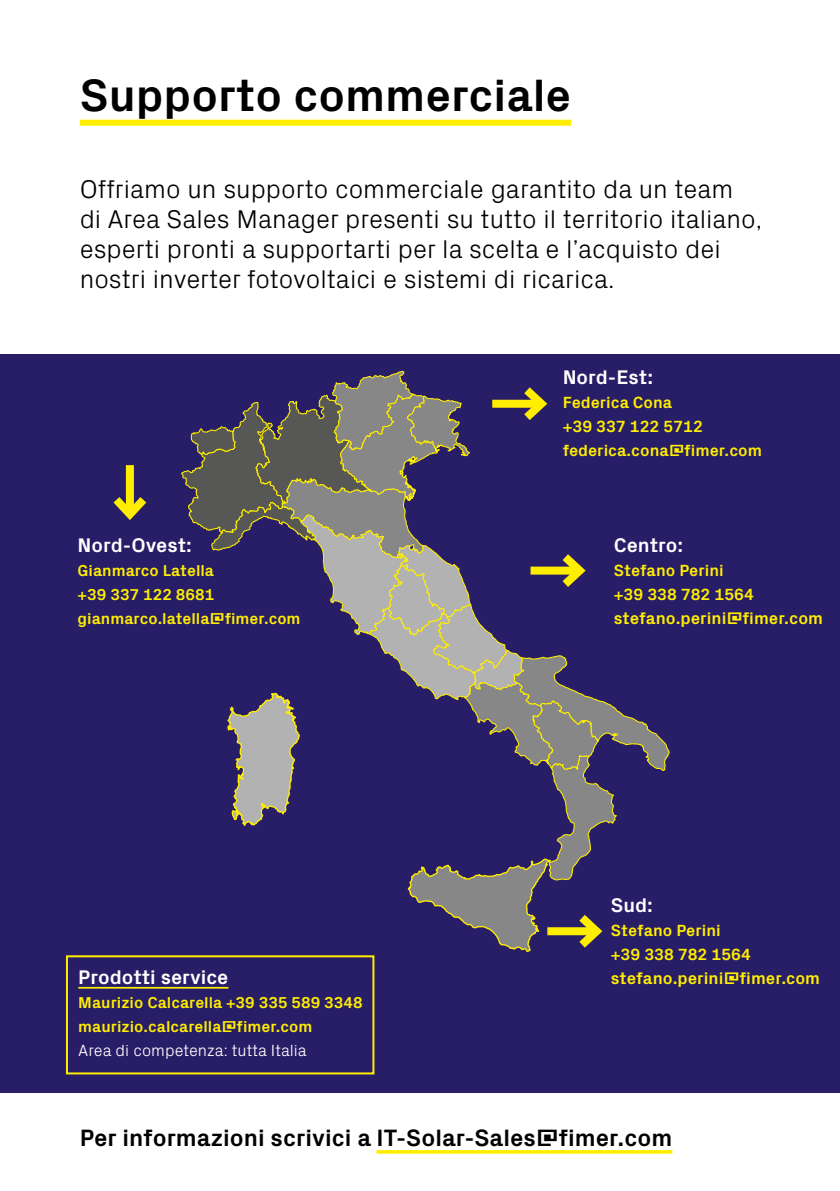
<style>
.page{position:relative;width:840px;height:1191px;background:#fff}
.page>*{position:absolute;margin:0;border:0;box-sizing:border-box;transform-origin:0 0}
.t1{font:700 46px "Fimer Grotesk";color:#000}
.t2{font:300 26px/30px "Fimer Grotesk";color:#000}
.t3{font:700 24px "Fimer Grotesk";color:#000}
.t4{font:700 20px "Fimer Grotesk";color:#fff}
.t5{font:700 17px "Fimer Grotesk";color:#fe0}
.t6{font:700 16.4px/24px "Fimer Grotesk";color:#fe0}
.t7{font:300 16.4px "Fimer Grotesk";color:#fff}
.t8{font:700 16px/24px "Fimer Grotesk";color:#ffed00}
.t9{font:700 16px/24px "Fimer Grotesk";color:#fe0}
</style>
<div class="page">
<div style="left:0;top:354px;width:839px;height:738px;background:#281d67"></div>
<div style="left:80px;top:120px;width:491px;height:6px;background:#fe0"></div>
<hr style="left:376px;top:1150px;width:296px;height:3px;background:#fe0">
<svg style="left:181px;top:370px;width:488px;height:586px"></svg>
<div style="left:126px;top:465px;width:8px;height:49px;background:#fe0"></div>
<svg style="left:113px;top:488px;width:34px;height:32px"></svg>
<div style="left:66px;top:955px;width:308px;height:119px;border:2px solid #fe0"></div>
<hr style="left:78px;top:987px;width:150px;height:1px;background:#fe0">
<h1 class="t1" style="left:80px;top:62px;width:492px">Supporto commerciale</h1>
<p class="t2" style="left:80px;top:172px;width:683px">Offriamo un supporto commerciale garantito da un team<br>di Area Sales Manager presenti su tutto il territorio italiano, esperti pronti a supportarti per la scelta e l’acquisto dei nostri inverter fotovoltaici e sistemi di ricarica.</p>
<p class="t4" style="left:78px;top:531px;width:116px">Nord-Ovest:</p>
<p class="t9" style="left:78px;top:558px;width:224px">Gianmarco Latella<br>+39 337 122 8681 gianmarco.latella@fimer.com</p>
<p class="t4" style="left:78px;top:963px;width:151px">Prodotti service</p>
<p class="t8" style="left:78px;top:990px;width:286px">Maurizio Calcarella +39 335 589 3348 maurizio.calcarella@fimer.com</p>
<p class="t7" style="left:78px;top:1039px;width:230px">Area di competenza: tutta Italia</p>
<p class="t4" style="left:562px;top:363px;width:92px">Nord-Est:</p>
<p class="t6" style="left:562px;top:390px;width:201px">Federica Cona<br>+39 337 122 5712 federica.cona@fimer.com</p>
<p class="t4" style="left:613px;top:531px;width:71px">Centro:</p>
<p class="t6" style="left:613px;top:558px;width:142px">Stefano Perini +39 338 782 1564</p>
<p class="t5" style="left:613px;top:606px;width:211px">stefano.perini@fimer.com</p>
<p class="t4" style="left:610px;top:891px;width:44px">Sud:</p>
<p class="t6" style="left:610px;top:918px;width:142px">Stefano Perini +39 338 782 1564</p>
<p class="t5" style="left:610px;top:966px;width:211px">stefano.perini@fimer.com</p>
<p class="t3" style="left:80px;top:1120px;width:593px">Per informazioni scrivici a IT-Solar-Sales@fimer.com</p>
</div>
